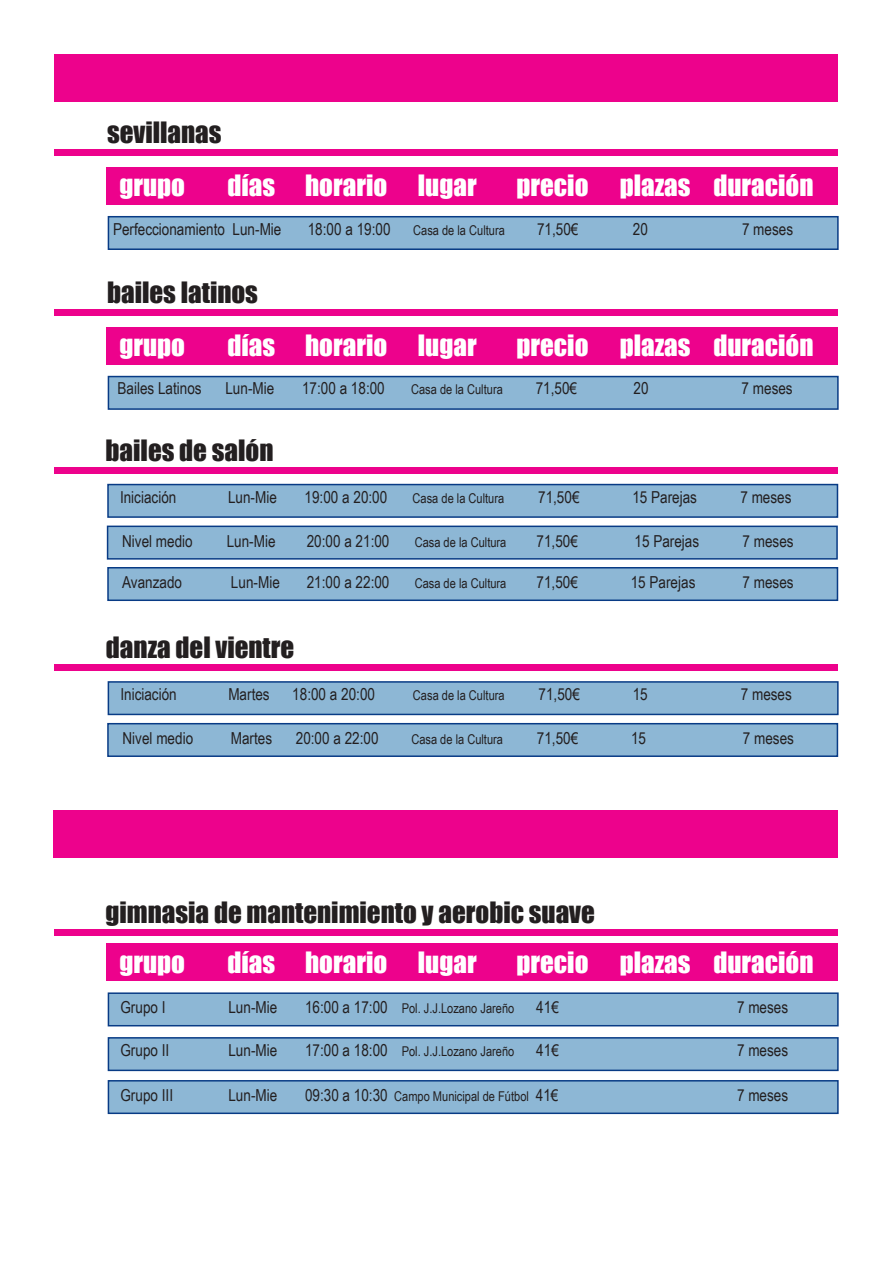
<style>
.page{position:relative;width:893px;height:1263px;background:#fff}
.page>*{position:absolute;margin:0;border:0;box-sizing:border-box;transform-origin:0 0}
.t1{font:27px "Impact";color:#fff}
.t2{font:27px "Impact";color:#231f20}
.t3{font:16.5px "Arial Narrow";color:#231f20}
.t4{font:13.5px "Arial Narrow";color:#231f20}
.s1{font-size:16.5px}
</style>
<div class="page">
<div style="left:108px;top:1080px;width:731px;height:34px;background:#8db7d5;border:2px solid #083b85"></div>
<div style="left:54px;top:54px;width:783px;height:47px;background:#ed028c"></div>
<div style="left:54px;top:467px;width:783px;height:7px;background:#ed028c"></div>
<div style="left:106px;top:167px;width:731px;height:38px;background:#ed028c"></div>
<div style="left:108px;top:216px;width:731px;height:34px;background:#8db7d5;border:2px solid #083b85"></div>
<div style="left:54px;top:929px;width:783px;height:7px;background:#ed028c"></div>
<div style="left:106px;top:944px;width:731px;height:37px;background:#ed028c"></div>
<div style="left:108px;top:992px;width:731px;height:34px;background:#8db7d5;border:2px solid #083b85"></div>
<div style="left:108px;top:1037px;width:731px;height:34px;background:#8db7d5;border:2px solid #083b85"></div>
<div style="left:54px;top:149px;width:784px;height:7px;background:#ed028c"></div>
<div style="left:107px;top:484px;width:731px;height:34px;background:#8db7d5;border:2px solid #083b85"></div>
<div style="left:107px;top:526px;width:731px;height:34px;background:#8db7d5;border:2px solid #083b85"></div>
<div style="left:107px;top:567px;width:731px;height:34px;background:#8db7d5;border:2px solid #083b85"></div>
<div style="left:106px;top:327px;width:731px;height:37px;background:#ed028c"></div>
<div style="left:108px;top:376px;width:731px;height:34px;background:#8db7d5;border:2px solid #083b85"></div>
<div style="left:54px;top:309px;width:784px;height:7px;background:#ed028c"></div>
<div style="left:54px;top:664px;width:784px;height:7px;background:#ed028c"></div>
<div style="left:108px;top:681px;width:731px;height:34px;background:#8db7d5;border:2px solid #083b85"></div>
<div style="left:107px;top:723px;width:731px;height:34px;background:#8db7d5;border:2px solid #083b85"></div>
<div style="left:53px;top:811px;width:785px;height:47px;background:#ed028c"></div>
<p class="t2" style="left:107px;top:112px;width:116px">sevillanas</p>
<p class="t1" style="left:119px;top:165px;width:67px">grupo</p>
<p class="t1" style="left:227px;top:165px;width:251px">días horario lugar</p>
<p class="t1" style="left:516px;top:165px;width:299px">precio plazas duración</p>
<p class="t3" style="left:113px;top:217px;width:170px">Perfeccionamiento Lun-Mie</p>
<p class="t3" style="left:308px;top:217px;width:84px">18:00 a 19:00</p>
<p class="t4" style="left:413px;top:220px;width:93px">Casa de la Cultura</p>
<p class="t3" style="left:537px;top:217px;width:43px">71,50€</p>
<p class="t3" style="left:633px;top:217px;width:17px">20</p>
<p class="t3" style="left:742px;top:217px;width:53px">7 meses</p>
<p class="t2" style="left:107px;top:272px;width:152px">bailes latinos</p>
<p class="t1" style="left:119px;top:325px;width:67px">grupo</p>
<p class="t1" style="left:227px;top:325px;width:251px">días horario lugar</p>
<p class="t1" style="left:516px;top:325px;width:299px">precio plazas duración</p>
<p class="t3" style="left:117px;top:376px;width:86px">Bailes Latinos</p>
<p class="t3" style="left:225px;top:376px;width:50px">Lun-Mie</p>
<p class="t3" style="left:302px;top:376px;width:84px">17:00 a 18:00</p>
<p class="t4" style="left:411px;top:379px;width:93px">Casa de la Cultura</p>
<p class="t3" style="left:536px;top:376px;width:43px">71,50€</p>
<p class="t3" style="left:634px;top:376px;width:17px">20</p>
<p class="t3" style="left:742px;top:376px;width:53px">7 meses</p>
<p class="t2" style="left:106px;top:429px;width:169px">bailes de salón</p>
<p class="t3" style="left:120px;top:485px;width:58px">Iniciación</p>
<p class="t3" style="left:228px;top:485px;width:50px">Lun-Mie</p>
<p class="t3" style="left:305px;top:485px;width:84px">19:00 a 20:00</p>
<p class="t4" style="left:413px;top:488px;width:93px">Casa de la Cultura</p>
<p class="t3" style="left:538px;top:485px;width:43px">71,50€</p>
<p class="t3" style="left:632px;top:485px;width:66px">15 Parejas</p>
<p class="t3" style="left:740px;top:485px;width:53px">7 meses</p>
<p class="t3" style="left:122px;top:529px;width:72px">Nivel medio</p>
<p class="t3" style="left:227px;top:529px;width:50px">Lun-Mie</p>
<p class="t3" style="left:307px;top:529px;width:84px">20:00 a 21:00</p>
<p class="t4" style="left:415px;top:532px;width:93px">Casa de la Cultura</p>
<p class="t3" style="left:536px;top:529px;width:43px">71,50€</p>
<p class="t3" style="left:634px;top:529px;width:66px">15 Parejas</p>
<p class="t3" style="left:742px;top:529px;width:53px">7 meses</p>
<p class="t3" style="left:122px;top:570px;width:61px">Avanzado</p>
<p class="t3" style="left:231px;top:570px;width:50px">Lun-Mie</p>
<p class="t3" style="left:307px;top:570px;width:84px">21:00 a 22:00</p>
<p class="t4" style="left:415px;top:573px;width:93px">Casa de la Cultura</p>
<p class="t3" style="left:536px;top:570px;width:43px">71,50€</p>
<p class="t3" style="left:631px;top:570px;width:66px">15 Parejas</p>
<p class="t3" style="left:742px;top:570px;width:53px">7 meses</p>
<p class="t2" style="left:106px;top:627px;width:190px">danza del vientre</p>
<p class="t3" style="left:120px;top:682px;width:58px">Iniciación</p>
<p class="t3" style="left:228px;top:682px;width:43px">Martes</p>
<p class="t3" style="left:292px;top:682px;width:84px">18:00 a 20:00</p>
<p class="t4" style="left:413px;top:685px;width:93px">Casa de la Cultura</p>
<p class="t3" style="left:538px;top:682px;width:43px">71,50€</p>
<p class="t3" style="left:633px;top:682px;width:17px">15</p>
<p class="t3" style="left:741px;top:682px;width:53px">7 meses</p>
<p class="t3" style="left:123px;top:726px;width:72px">Nivel medio</p>
<p class="t3" style="left:231px;top:726px;width:43px">Martes</p>
<p class="t3" style="left:296px;top:726px;width:84px">20:00 a 22:00</p>
<p class="t4" style="left:411px;top:729px;width:93px">Casa de la Cultura</p>
<p class="t3" style="left:537px;top:726px;width:43px">71,50€</p>
<p class="t3" style="left:631px;top:726px;width:17px">15</p>
<p class="t3" style="left:743px;top:726px;width:53px">7 meses</p>
<p class="t2" style="left:106px;top:892px;width:491px">gimnasia de mantenimiento y aerobic suave</p>
<p class="t1" style="left:119px;top:941px;width:67px">grupo</p>
<p class="t1" style="left:227px;top:941px;width:251px">días horario lugar</p>
<p class="t1" style="left:516px;top:941px;width:299px">precio plazas duración</p>
<p class="t3" style="left:120px;top:995px;width:47px">Grupo I</p>
<p class="t3" style="left:228px;top:995px;width:50px">Lun-Mie</p>
<p class="t4" style="left:305px;top:998px;width:211px"><span class="s1">16:00 a 17:00</span> Pol. J.J.Lozano Jareño</p>
<p class="t3" style="left:536px;top:995px;width:24px">41€</p>
<p class="t3" style="left:737px;top:995px;width:53px">7 meses</p>
<p class="t3" style="left:120px;top:1038px;width:50px">Grupo II</p>
<p class="t3" style="left:228px;top:1038px;width:50px">Lun-Mie</p>
<p class="t4" style="left:305px;top:1041px;width:211px"><span class="s1">17:00 a 18:00</span> Pol. J.J.Lozano Jareño</p>
<p class="t3" style="left:536px;top:1038px;width:24px">41€</p>
<p class="t3" style="left:737px;top:1038px;width:53px">7 meses</p>
<p class="t3" style="left:120px;top:1083px;width:54px">Grupo III</p>
<p class="t3" style="left:228px;top:1083px;width:50px">Lun-Mie</p>
<p class="t4" style="left:305px;top:1086px;width:255px"><span class="s1">09:30 a 10:30</span> Campo Municipal de Fútbol <span class="s1">41€</span></p>
<p class="t3" style="left:737px;top:1083px;width:53px">7 meses</p>
</div>
